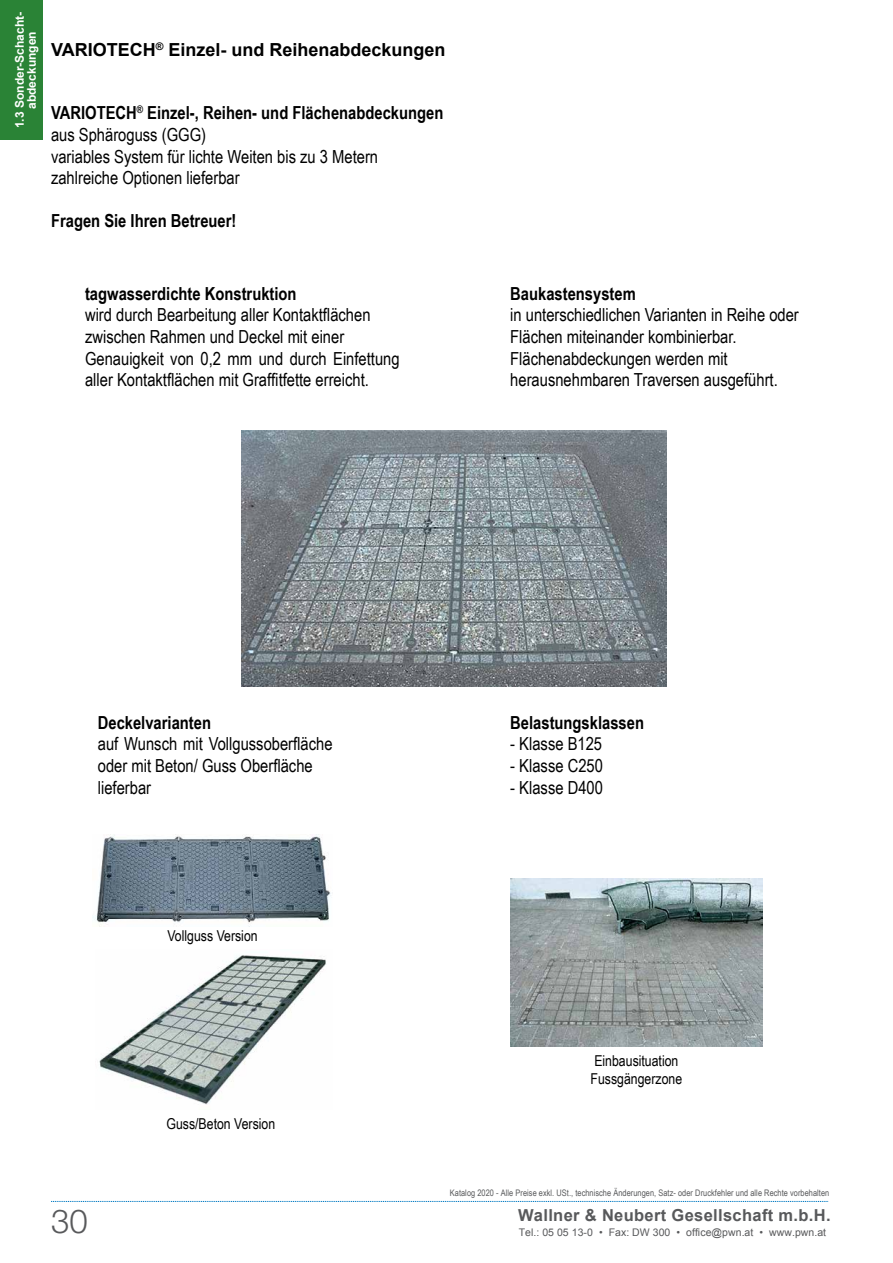
<style>
.page{position:relative;width:893px;height:1263px;background:#fff}
.page>*{position:absolute;margin:0;border:0;box-sizing:border-box;transform-origin:0 0}
.t1{font:300 33px "Helvetica Neue LT Std";color:#58595b}
.t2{font:18px/21.6px "Arial Narrow";color:#000}
.t3{font:700 18px "Arial Narrow";color:#000}
.t4{font:700 18px "Arial";color:#000}
.t5{font:700 16.5px "Arial";letter-spacing:.02em;color:#58595b}
.t6{font:15px/18px "Arial Narrow";color:#000}
.t7{font:700 12px/12px "Arial";color:#fff;text-align:center}
.t8{font:10.5px "Arial";letter-spacing:.005em;color:#58595b}
.t9{font:9px "Arial Narrow";letter-spacing:.005em;color:#58595b}
.s1{font-weight:700}
</style>
<div class="page">
<div style="left:0;top:0;width:43px;height:140px;background:#2a8336"></div>
<svg style="left:51px;top:1201px;width:777px;height:1px"></svg>
<img style="left:99px;top:955px;width:227px;height:150px">
<img style="left:93px;top:834px;width:238px;height:92px">
<img style="left:510px;top:878px;width:253px;height:169px">
<img style="left:242px;top:431px;width:424px;height:255px">
<p class="t7" style="left:14px;top:128px;width:118px;rotate:-90deg">1.3 Sonder-Schacht&shy;abdeckungen</p>
<p class="t4" style="left:51px;top:37px;width:396px">VARIOTECH<sup>®</sup> Einzel- und Reihenabdeckungen</p>
<p class="t2" style="left:51px;top:102px;width:394px"><span class="s1">VARIOTECH</span><sup>®</sup> <span class="s1">Einzel-, Reihen- und Flächenabdeckungen </span>aus Sphäroguss (GGG)<br>variables System für lichte Weiten bis zu 3 Metern zahlreiche Optionen lieferbar</p>
<p class="t3" style="left:51px;top:207px;width:187px">Fragen Sie Ihren Betreuer!</p>
<p class="t3" style="left:85px;top:280px;width:213px">tagwasserdichte Konstruktion</p>
<p class="t2" style="left:85px;top:304px;width:316px">wird durch Bearbeitung aller Kontaktflächen zwischen Rahmen und Deckel mit einer Genauigkeit von 0,2 mm und durch Einfettung aller Kontaktflächen mit Graffitfette erreicht.</p>
<p class="t3" style="left:510px;top:280px;width:127px">Baukastensystem</p>
<p class="t2" style="left:510px;top:304px;width:290px">in unterschiedlichen Varianten in Reihe oder Flächen miteinander kombinierbar.<br>Flächenabdeckungen werden mit herausnehmbaren Traversen ausgeführt.</p>
<p class="t3" style="left:98px;top:709px;width:115px">Deckelvarianten</p>
<p class="t2" style="left:98px;top:732px;width:236px">auf Wunsch mit Vollgussoberfläche oder mit Beton/ Guss Oberfläche lieferbar</p>
<p class="t6" style="left:167px;top:926px;width:92px">Vollguss Version</p>
<h1 class="t1" style="left:51px;top:1200px;width:38px">30</h1>
<p class="t6" style="left:166px;top:1114px;width:110px">Guss/Beton Version</p>
<p class="t3" style="left:510px;top:709px;width:135px">Belastungsklassen</p>
<p class="t2" style="left:510px;top:732px;width:93px">- Klasse B125</p>
<p class="t2" style="left:510px;top:754px;width:94px">- Klasse C250</p>
<p class="t2" style="left:510px;top:776px;width:94px">- Klasse D400</p>
<p class="t6" style="left:591px;top:1051px;width:93px">Einbausituation<br>Fussgängerzone</p>
<p class="t9" style="left:450px;top:1186px;width:381px">Katalog 2020 - Alle Preise exkl. USt., technische Änderungen, Satz- oder Druckfehler und alle Rechte vorbehalten</p>
<p class="t5" style="left:518px;top:1204px;width:314px">Wallner &amp; Neubert Gesellschaft m.b.H.</p>
<p class="t8" style="left:519px;top:1225px;width:309px">Tel.: 05 05 13-0 • Fax: DW 300 • office@pwn.at • www.pwn.at</p>
</div>
